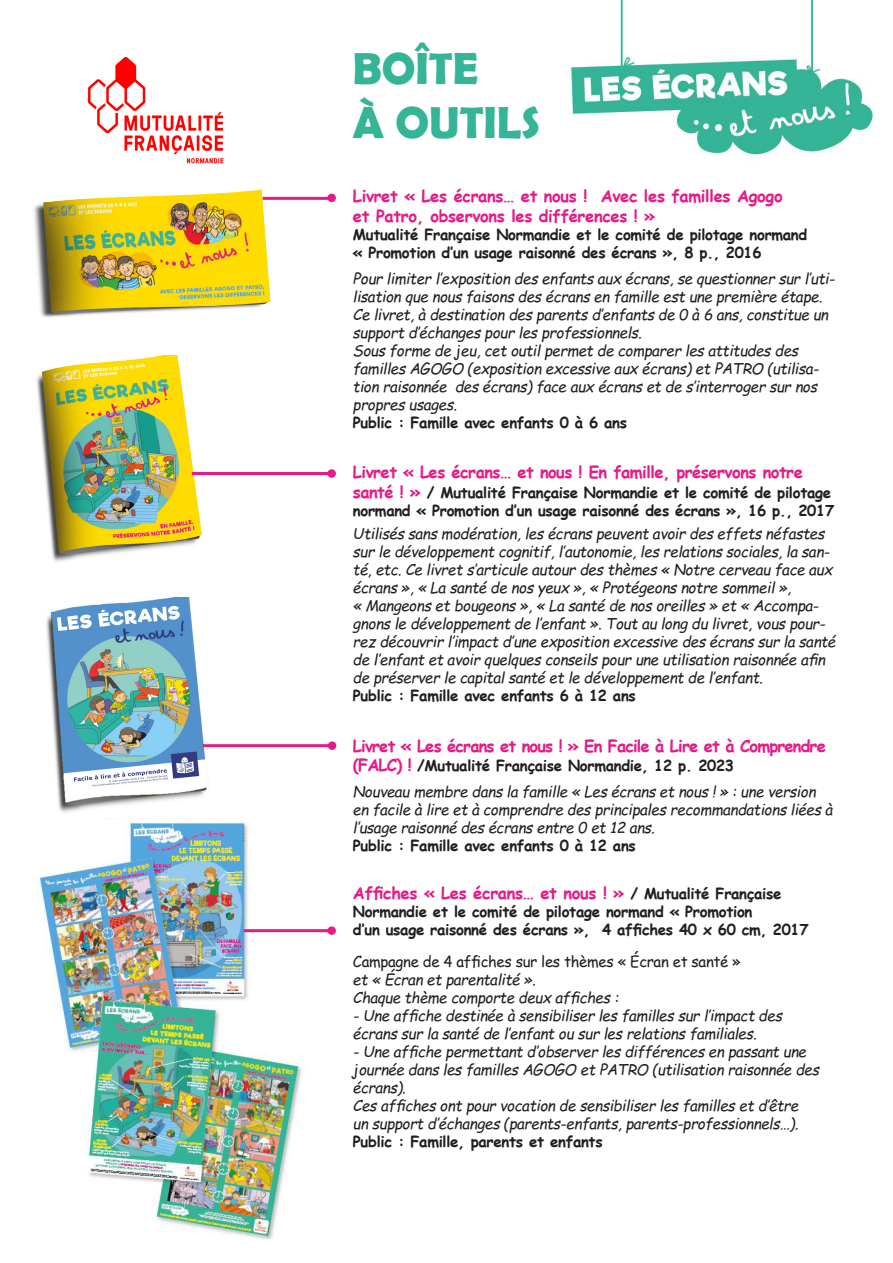
<style>
.page{position:relative;width:893px;height:1263px;background:#fff}
.page>*{position:absolute;margin:0;border:0;box-sizing:border-box;transform-origin:0 0}
.t1{font:700 45px "Berlin Sans FB Demi";color:#35b497}
.t2{font:700 16.5px "Comic Sans MS";letter-spacing:-.02em;color:#e61b87}
.t3{font:700 16.5px "Comic Sans MS";letter-spacing:-.05em;color:#e61b87}
.t4{font:italic 15px/18px "Comic Sans MS";letter-spacing:-.02em;color:#231f20}
.t5{font:700 15px/18px "Comic Sans MS";letter-spacing:-.02em;color:#231f20}
.t6{font:15px/18px "Comic Sans MS";letter-spacing:-.02em;color:#231f20}
.s1{font-size:16.5px;color:#e61b87}
.s2{font-size:15px;color:#231f20}
.s3{font-style:italic}
</style>
<div class="page">
<img style="left:570px;top:0;width:303px;height:156px">
<img style="left:34px;top:189px;width:256px;height:129px">
<img style="left:37px;top:355px;width:165px;height:207px">
<img style="left:46px;top:597px;width:175px;height:222px">
<img style="left:38px;top:820px;width:269px;height:420px">
<img style="left:87px;top:57px;width:137px;height:107px">
<hr style="left:263px;top:197px;width:70px;height:3px;background:#e61b87">
<hr style="left:192px;top:472px;width:140px;height:3px;background:#e61b87">
<hr style="left:203px;top:744px;width:129px;height:3px;background:#e61b87">
<hr style="left:244px;top:929px;width:88px;height:3px;background:#e61b87">
<div style="left:327px;top:194px;width:9px;height:8px;background:#e61b87;border-radius:50%"></div>
<div style="left:327px;top:469px;width:9px;height:9px;background:#e61b87;border-radius:50%"></div>
<div style="left:328px;top:741px;width:8px;height:9px;background:#e61b87;border-radius:50%"></div>
<div style="left:327px;top:926px;width:9px;height:9px;background:#e61b87;border-radius:50%"></div>
<p class="t1" style="left:353px;top:43px;width:127px">BOÎTE</p>
<p class="t1" style="left:353px;top:97px;width:189px">À OUTILS</p>
<p class="t2" style="left:353px;top:184px;width:431px">Livret « Les écrans… et nous ! Avec les familles Agogo</p>
<p class="t2" style="left:353px;top:204px;width:303px">et Patro, observons les différences ! »</p>
<p class="t5" style="left:353px;top:225px;width:456px">Mutualité Française Normandie et le comité de pilotage normand « Promotion d’un usage raisonné des écrans », 8 p., 2016</p>
<p class="t4" style="left:353px;top:269px;width:484px">Pour limiter l’exposition des enfants aux écrans, se questionner sur l’uti&shy;lisation que nous faisons des écrans en famille est une première étape.<br>Ce livret, à destination des parents d’enfants de 0 à 6 ans, constitue un support d’échanges pour les professionnels.<br>Sous forme de jeu, cet outil permet de comparer les attitudes des familles AGOGO (exposition excessive aux écrans) et PATRO (utilisa&shy;tion raisonnée des écrans) face aux écrans et de s’interroger sur nos propres usages.</p>
<p class="t5" style="left:353px;top:413px;width:276px">Public : Famille avec enfants 0 à 6 ans</p>
<p class="t2" style="left:353px;top:460px;width:451px">Livret « Les écrans… et nous ! En famille, préservons notre</p>
<p class="t5" style="left:353px;top:483px;width:480px"><span class="s1">santé ! »</span> / Mutualité Française Normandie et le comité de pilotage</p>
<p class="t5" style="left:353px;top:501px;width:483px">normand « Promotion d’un usage raisonné des écrans », 16 p., 2017</p>
<p class="t4" style="left:353px;top:524px;width:484px">Utilisés sans modération, les écrans peuvent avoir des effets néfastes sur le développement cognitif, l’autonomie, les relations sociales, la san&shy;té, etc. Ce livret s’articule autour des thèmes « Notre cerveau face aux écrans », « La santé de nos yeux », « Protégeons notre sommeil »,<br>« Mangeons et bougeons », « La santé de nos oreilles » et « Accompa&shy;gnons le développement de l’enfant ». Tout au long du livret, vous pour&shy;rez découvrir l’impact d’une exposition excessive des écrans sur la santé de l’enfant et avoir quelques conseils pour une utilisation raisonnée afin de préserver le capital santé et le développement de l’enfant.</p>
<p class="t5" style="left:353px;top:686px;width:284px">Public : Famille avec enfants 6 à 12 ans</p>
<p class="t3" style="left:353px;top:733px;width:474px">Livret « Les écrans et nous ! » En Facile à Lire et à Comprendre</p>
<p class="t5" style="left:353px;top:756px;width:383px"><span class="s1">(FALC) !</span> /Mutualité Française Normandie, 12 p. 2023</p>
<p class="t4" style="left:353px;top:782px;width:482px">Nouveau membre dans la famille « Les écrans et nous ! » : une version en facile à lire et à comprendre des principales recommandations liées à l’usage raisonné des écrans entre 0 et 12 ans.</p>
<p class="t5" style="left:353px;top:836px;width:284px">Public : Famille avec enfants 0 à 12 ans</p>
<p class="t2" style="left:353px;top:881px;width:430px">Affiches « Les écrans… et nous ! » <span class="s2">/ Mutualité Française</span></p>
<p class="t5" style="left:353px;top:902px;width:457px">Normandie et le comité de pilotage normand « Promotion<br>d’un usage raisonné des écrans », 4 affiches 40 x 60 cm, 2017</p>
<p class="t6" style="left:353px;top:952px;width:390px">Campagne de 4 affiches sur les thèmes « Écran et santé » <span class="s3">et « Écran et parentalité ».</span></p>
<p class="t4" style="left:353px;top:988px;width:267px">Chaque thème comporte deux affiches :</p>
<p class="t4" style="left:353px;top:1006px;width:431px">- Une affiche destinée à sensibiliser les familles sur l’impact des écrans sur la santé de l’enfant ou sur les relations familiales.</p>
<p class="t4" style="left:353px;top:1042px;width:468px">- Une affiche permettant d’observer les différences en passant une journée dans les familles AGOGO et PATRO (utilisation raisonnée des écrans).</p>
<p class="t4" style="left:353px;top:1096px;width:447px">Ces affiches ont pour vocation de sensibiliser les familles et d’être un support d’échanges (parents-enfants, parents-professionnels…).</p>
<p class="t5" style="left:353px;top:1132px;width:251px">Public : Famille, parents et enfants</p>
</div>
